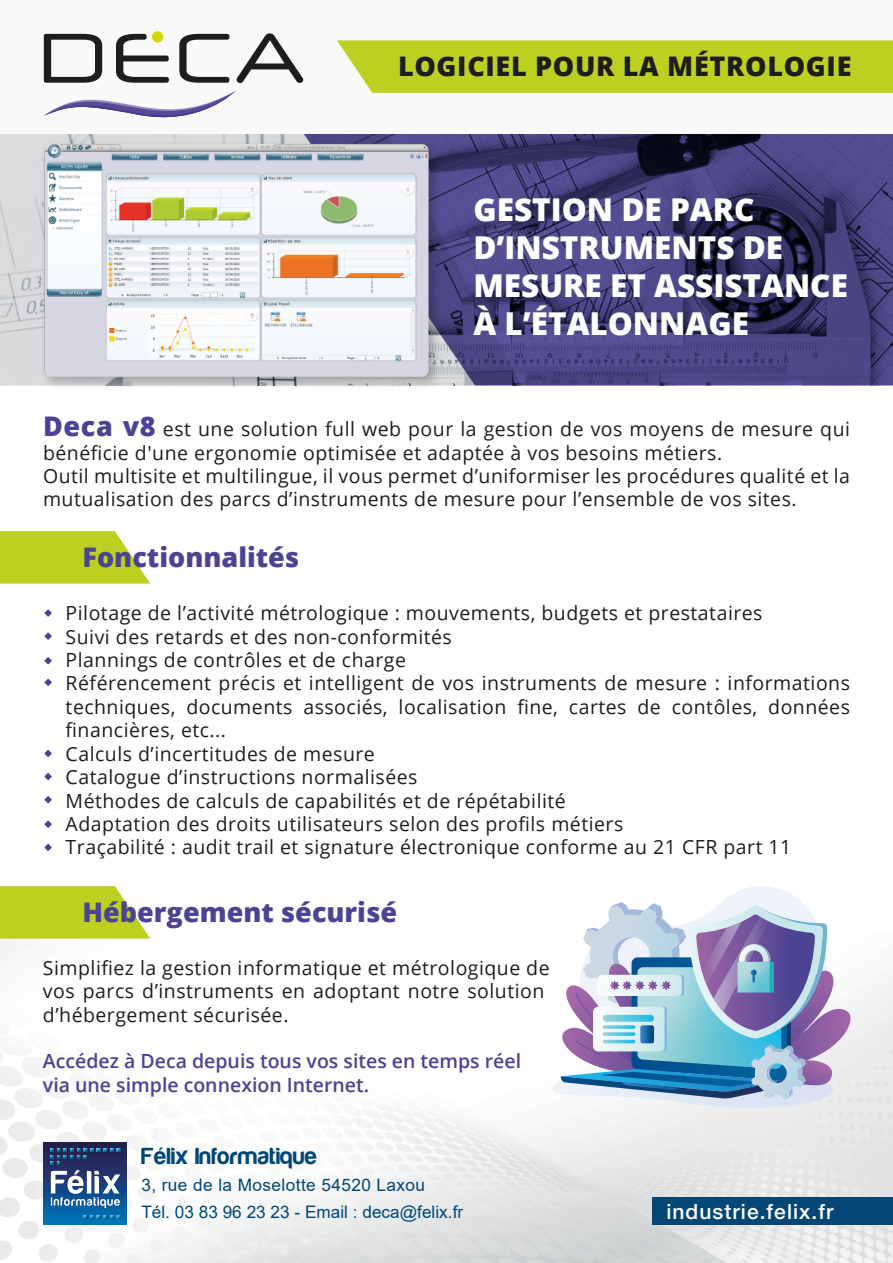
<style>
.page{position:relative;width:893px;height:1263px;background:#fff}
.page>*{position:absolute;margin:0;border:0;box-sizing:border-box;transform-origin:0 0}
.t1{font:800 31.5px/37.8px "Open Sans";color:#fff}
.t2{font:800 27px "Open Sans";color:#4c4394}
.t3{font:800 27px "Open Sans";letter-spacing:.025em;color:#1d1d1b}
.t4{font:24.15px "Harabara";letter-spacing:.025em;color:#014776}
.t5{font:500 21px "Helvetica Neue LT Std";letter-spacing:.05em;color:#fff}
.t6{font:19.5px/23.4px "Open Sans";letter-spacing:.025em;color:#1d1d1b}
.t7{font:600 19.5px/23.4px "Open Sans";color:#4c4394}
.t8{font:17.25px/27px "Arial";letter-spacing:.025em;color:#014776}
.s1{font-weight:800;font-size:27px;color:#4b4394}
</style>
<div class="page">
<img style="left:0;top:938px;width:893px;height:325px">
<div style="left:652px;top:1197px;width:241px;height:27px;background:#044675"></div>
<img style="left:44px;top:1142px;width:83px;height:83px">
<svg style="left:50px;top:1148px;width:70px;height:16px"></svg>
<svg style="left:84px;top:1215px;width:36px;height:4px"></svg>
<img style="left:51px;top:1170px;width:33px;height:24px">
<img style="left:87px;top:1171px;width:4px;height:22px">
<img style="left:94px;top:1171px;width:5px;height:22px">
<img style="left:103px;top:1174px;width:17px;height:19px">
<svg style="left:51px;top:1197px;width:69px;height:11px"></svg>
<svg style="left:559px;top:886px;width:278px;height:233px"></svg>
<svg style="left:553px;top:902px;width:305px;height:213px"></svg>
<svg style="left:0;top:886px;width:150px;height:52px;background:#c4d43a"></svg>
<svg style="left:44px;top:609px;width:8px;height:8px"></svg>
<svg style="left:44px;top:632px;width:8px;height:8px"></svg>
<svg style="left:44px;top:657px;width:8px;height:7px"></svg>
<svg style="left:44px;top:679px;width:8px;height:7px"></svg>
<svg style="left:44px;top:750px;width:8px;height:7px"></svg>
<svg style="left:44px;top:773px;width:8px;height:7px"></svg>
<svg style="left:44px;top:796px;width:8px;height:7px"></svg>
<svg style="left:44px;top:821px;width:8px;height:7px"></svg>
<svg style="left:44px;top:844px;width:8px;height:7px"></svg>
<svg style="left:0;top:531px;width:150px;height:53px;background:#c5d43b"></svg>
<svg style="left:0;top:134px;width:304px;height:251px;background:#d7d9da"></svg>
<svg style="left:304px;top:134px;width:589px;height:251px;background:#413d75"></svg>
<img style="left:36px;top:135px;width:410px;height:251px">
<img style="left:45px;top:144px;width:384px;height:233px">
<div style="left:0;top:0;width:893px;height:133px;background:#f9f9f9"></div>
<div style="left:337px;top:40px;width:556px;height:53px;background:#bdcf20"></div>
<svg style="left:152px;top:31px;width:11px;height:11px"></svg>
<svg style="left:44px;top:91px;width:191px;height:27px"></svg>
<svg style="left:44px;top:34px;width:58px;height:49px"></svg>
<svg style="left:116px;top:34px;width:53px;height:49px"></svg>
<svg style="left:179px;top:34px;width:50px;height:49px"></svg>
<svg style="left:237px;top:33px;width:66px;height:50px"></svg>
<h2 class="t3" style="left:398px;top:46px;width:455px">LOGICIEL POUR LA MÉTROLOGIE</h2>
<h1 class="t1" style="left:473px;top:189px;width:376px">GESTION DE PARC<br>D’INSTRUMENTS DE<br>MESURE ET ASSISTANCE<br>À L’ÉTALONNAGE</h1>
<p class="t6" style="left:43px;top:417px;width:809px"><span class="s1">Deca v8</span> est une solution full web pour la gestion de vos moyens de mesure qui bénéficie d'une ergonomie optimisée et adaptée à vos besoins métiers.<br>Outil multisite et multilingue, il vous permet d’uniformiser les procédures qualité et la mutualisation des parcs d’instruments de mesure pour l’ensemble de vos sites.</p>
<h2 class="t2" style="left:83px;top:536px;width:218px">Fonctionnalités</h2>
<p class="t6" style="left:66px;top:601px;width:786px">Pilotage de l’activité métrologique : mouvements, budgets et prestataires<br>Suivi des retards et des non-conformités<br>Plannings de contrôles et de charge<br>Référencement précis et intelligent de vos instruments de mesure : informations techniques, documents associés, localisation fine, cartes de contôles, données financières, etc...<br>Calculs d’incertitudes de mesure<br>Catalogue d’instructions normalisées<br>Méthodes de calculs de capabilités et de répétabilité<br>Adaptation des droits utilisateurs selon des profils métiers<br>Traçabilité : audit trail et signature électronique conforme au 21 CFR part 11</p>
<h2 class="t2" style="left:83px;top:891px;width:316px">Hébergement sécurisé</h2>
<p class="t6" style="left:43px;top:955px;width:508px">Simplifiez la gestion informatique et métrologique de vos parcs d’instruments en adoptant notre solution d’hébergement sécurisée.</p>
<p class="t7" style="left:43px;top:1049px;width:480px">Accédez à Deca depuis tous vos sites en temps réel via une simple connexion Internet.</p>
<p class="t4" style="left:141px;top:1143px;width:177px">Félix Informatique</p>
<p class="t8" style="left:141px;top:1171px;width:323px">3, rue de la Moselotte 54520 Laxou<br>Tél. 03 83 96 23 23 - Email : deca@felix.fr</p>
<p class="t5" style="left:666px;top:1199px;width:169px">industrie.felix.fr</p>
</div>
